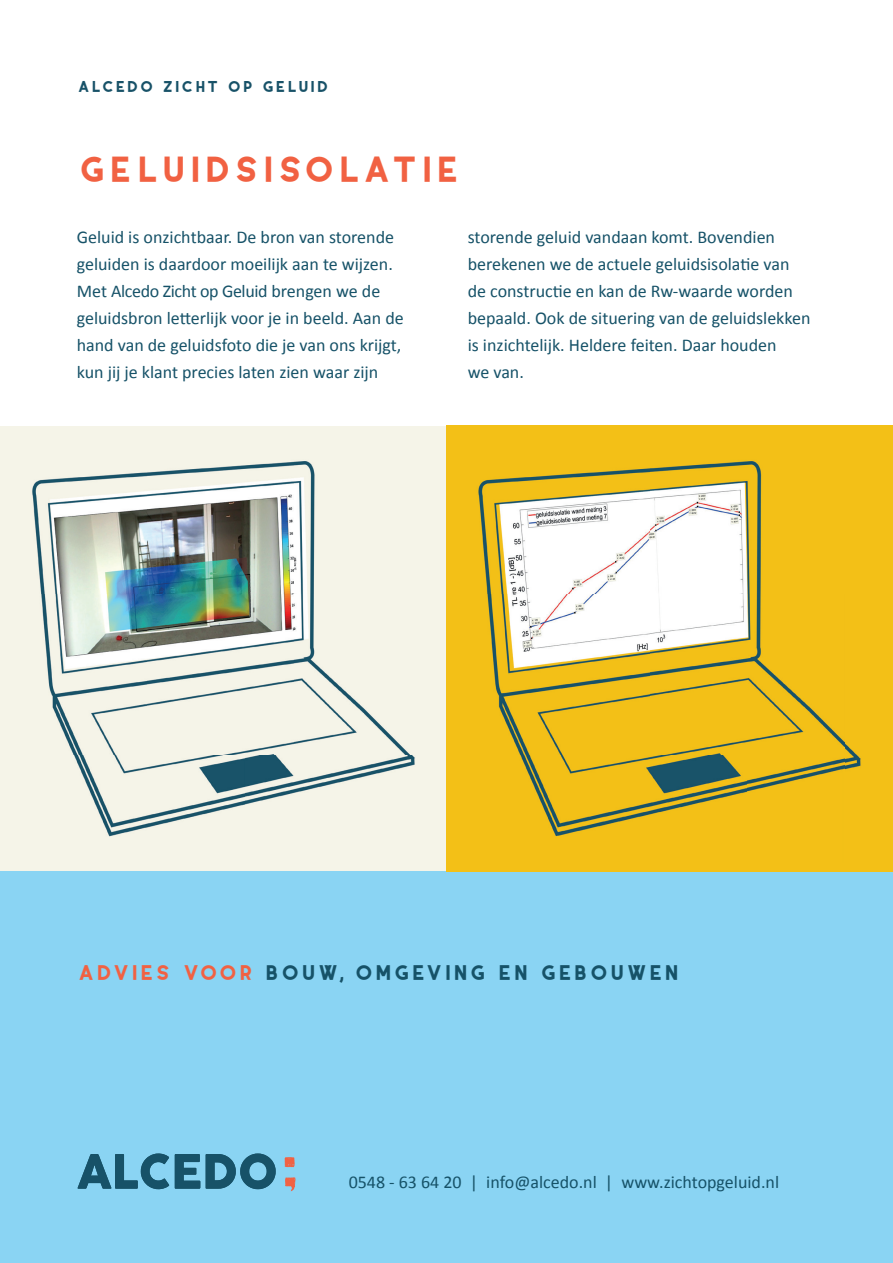
<style>
.page{position:relative;width:893px;height:1263px;background:#fff}
.page>*{position:absolute;margin:0;border:0;box-sizing:border-box;transform-origin:0 0}
.t1{font:36px "Coyote Semi Bold DEMO";color:#f16142}
.t2{font:21px "Coyote Semi Bold DEMO";color:#165268}
.t3{font:18px/27px "Calibri";color:#165268}
.t4{font:15.6px "Coyote Semi Bold DEMO";color:#185268}
.s1{color:#f16142}
</style>
<div class="page">
<div style="left:0;top:425px;width:446px;height:447px;background:#f5f4e8"></div>
<div style="left:0;top:872px;width:893px;height:391px;background:#8ad4f3"></div>
<svg style="left:78px;top:1153px;width:91px;height:36px"></svg>
<svg style="left:175px;top:1154px;width:25px;height:35px"></svg>
<svg style="left:206px;top:1153px;width:70px;height:36px"></svg>
<svg style="left:285px;top:1157px;width:10px;height:10px"></svg>
<svg style="left:285px;top:1177px;width:10px;height:14px"></svg>
<img style="left:32px;top:461px;width:383px;height:376px">
<div style="left:446px;top:425px;width:447px;height:447px;background:#f3c017"></div>
<img style="left:478px;top:461px;width:383px;height:376px">
<p class="t4" style="left:77px;top:74px;width:254px">ALCEDO ZICHT OP GELUID</p>
<h1 class="t1" style="left:77px;top:142px;width:386px">GELUIDSISOLATIE</h1>
<p class="t3" style="left:77px;top:224px;width:329px">Geluid is onzichtbaar. De bron van storende geluiden is daardoor moeilijk aan te wijzen.<br>Met Alcedo Zicht op Geluid brengen we de geluidsbron letterlijk voor je in beeld. Aan de hand van de geluidsfoto die je van ons krijgt, kun jij je klant precies laten zien waar zijn</p>
<p class="t3" style="left:468px;top:224px;width:344px">storende geluid vandaan komt. Bovendien berekenen we de actuele geluidsisolatie van de constructie en kan de Rw-waarde worden bepaald. Ook de situering van de geluidslekken is inzichtelijk. Heldere feiten. Daar houden<br>we van.</p>
<p class="t2" style="left:77px;top:957px;width:605px"><span class="s1">ADVIES VOOR</span> BOUW, OMGEVING EN GEBOUWEN</p>
<p class="t3" style="left:349px;top:1169px;width:432px">0548 - 63 64 20 | info@alcedo.nl | www.zichtopgeluid.nl</p>
</div>
